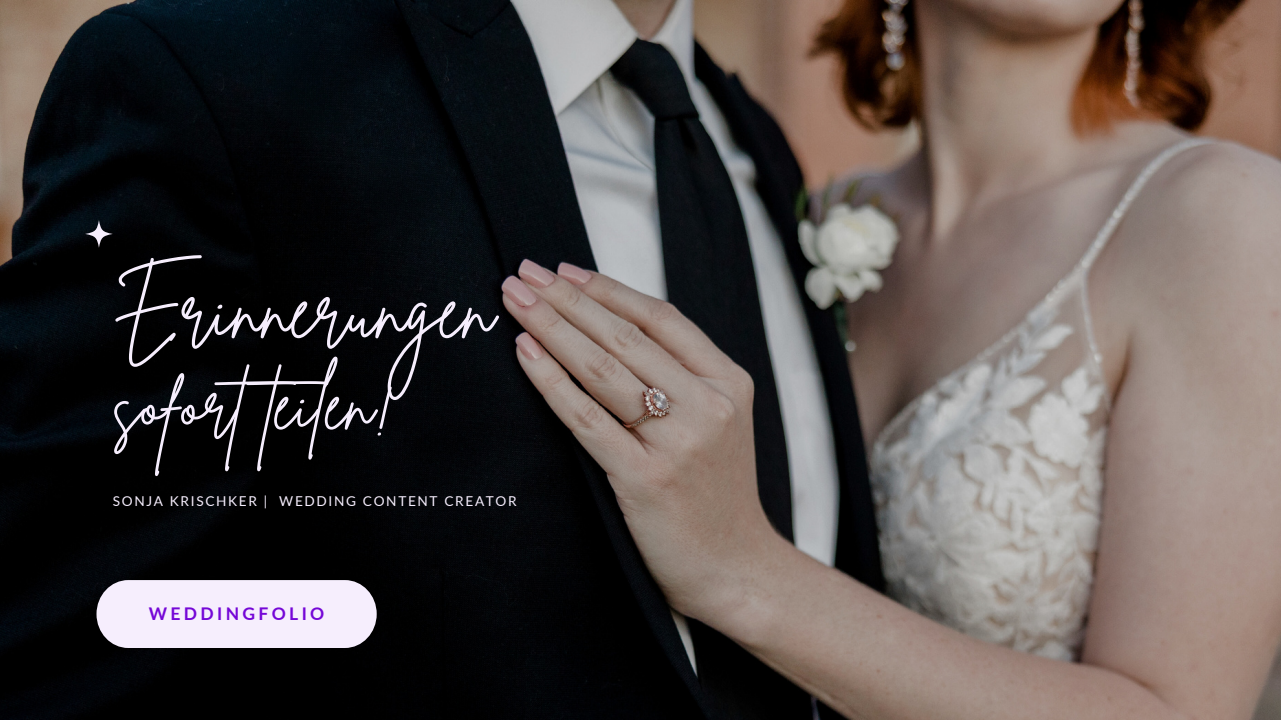
<style>
.page{position:relative;width:1281px;height:720px;background:#fff}
.page>*{position:absolute;margin:0;border:0;box-sizing:border-box;transform-origin:0 0}
.t1{font:81.62px "Brittany Signature";color:#f6eefd}
.t2{font:72.88px "Brittany Signature";color:#f6eefd}
.t3{font:700 17.5px "Lato";letter-spacing:.19em;color:#7507d7}
.t4{font:13.62px "Lato";letter-spacing:.125em;color:#f6eefd}
</style>
<div class="page">
<img style="left:0;top:0;width:1281px;height:720px">
<svg style="left:85px;top:220px;width:28px;height:28px"></svg>
<div style="left:96px;top:580px;width:281px;height:68px;background:#f6eefd;border-radius:33px"></div>
<p class="t1" style="left:113px;top:256px;width:383px">Erinnerungen</p>
<p class="t2" style="left:113px;top:357px;width:284px">sofortteilen!</p>
<p class="t4" style="left:113px;top:493px;width:405px">SONJA KRISCHKER | WEDDING CONTENT CREATOR</p>
<p class="t3" style="left:149px;top:603px;width:177px">WEDDINGFOLIO</p>
</div>
